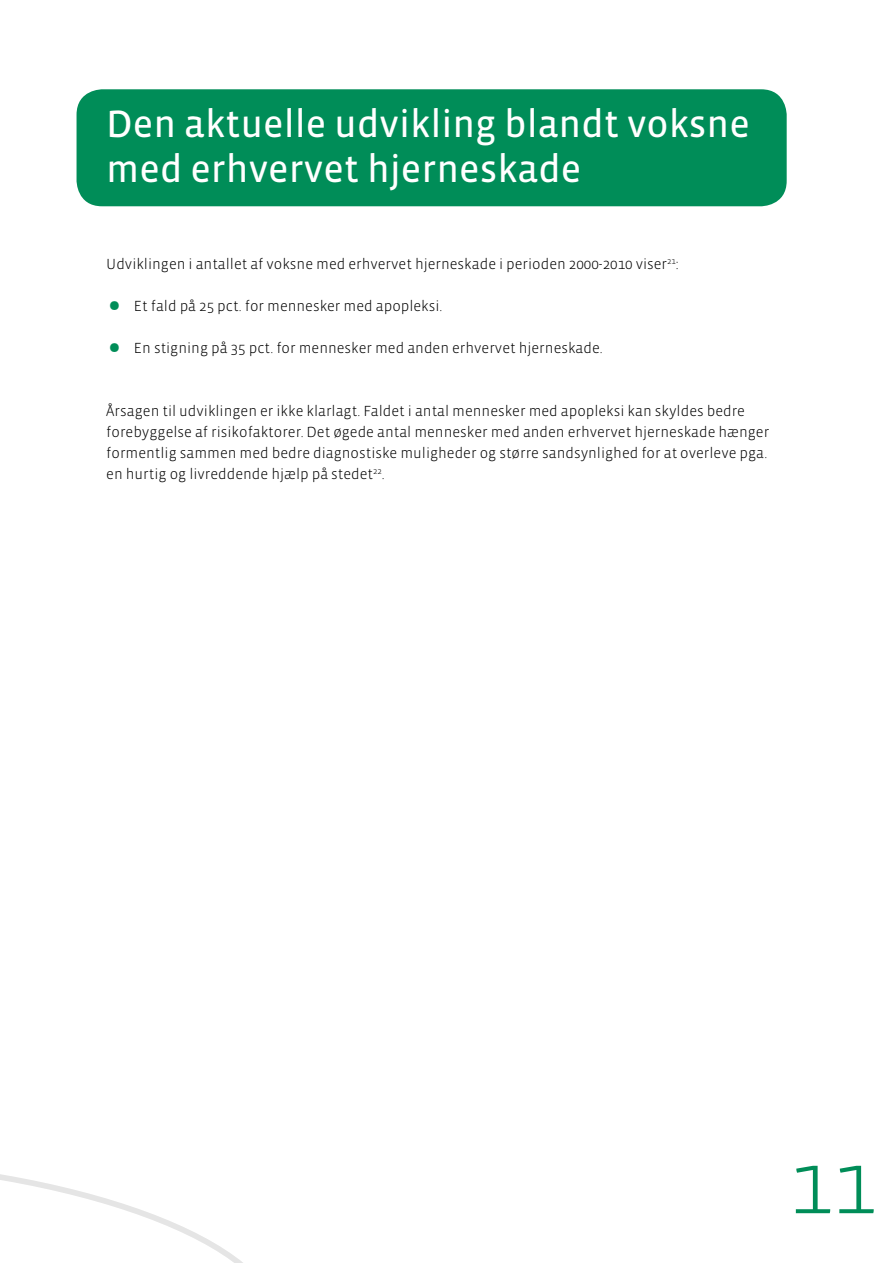
<style>
.page{position:relative;width:893px;height:1263px;background:#fff}
.page>*{position:absolute;margin:0;border:0;box-sizing:border-box;transform-origin:0 0}
.t1{font:300 87px "Vista Sans OT";color:#008d58}
.h1_kapitel{font:39px/45px "Vista Sans OT";color:#fff}
.brød{font:300 15px/21px "Vista Sans OT";color:#000}
.s1{font-size:48px;color:#008d58}
</style>
<div class="page">
<svg style="left:0;top:1174px;width:243px;height:89px"></svg>
<div style="left:77px;top:89px;width:710px;height:117px;background:#008d58;border-radius:26px"></div>
<h1 class="h1_kapitel" style="left:106px;top:102px;width:645px">Den aktuelle udvikling blandt voksne med erhvervet hjerneskade</h1>
<p class="brød" style="left:106px;top:254px;width:574px">Udviklingen i antallet af voksne med erhvervet hjerneskade i perioden 2000-2010 viser<sup>21</sup>:</p>
<p class="brød" style="left:106px;top:296px;width:338px"><span class="s1">•</span> Et fald på 25 pct. for mennesker med apopleksi.</p>
<p class="brød" style="left:106px;top:338px;width:498px"><span class="s1">•</span> En stigning på 35 pct. for mennesker med anden erhvervet hjerneskade.</p>
<p class="brød" style="left:106px;top:401px;width:664px">Årsagen til udviklingen er ikke klarlagt. Faldet i antal mennesker med apopleksi kan skyldes bedre forebyggelse af risikofaktorer. Det øgede antal mennesker med anden erhvervet hjerneskade hænger formentlig sammen med bedre diagnostiske muligheder og større sandsynlighed for at overleve pga. en hurtig og livreddende hjælp på stedet<sup>22</sup>.</p>
<h1 class="t1" style="left:789px;top:1139px;width:88px">11</h1>
</div>
